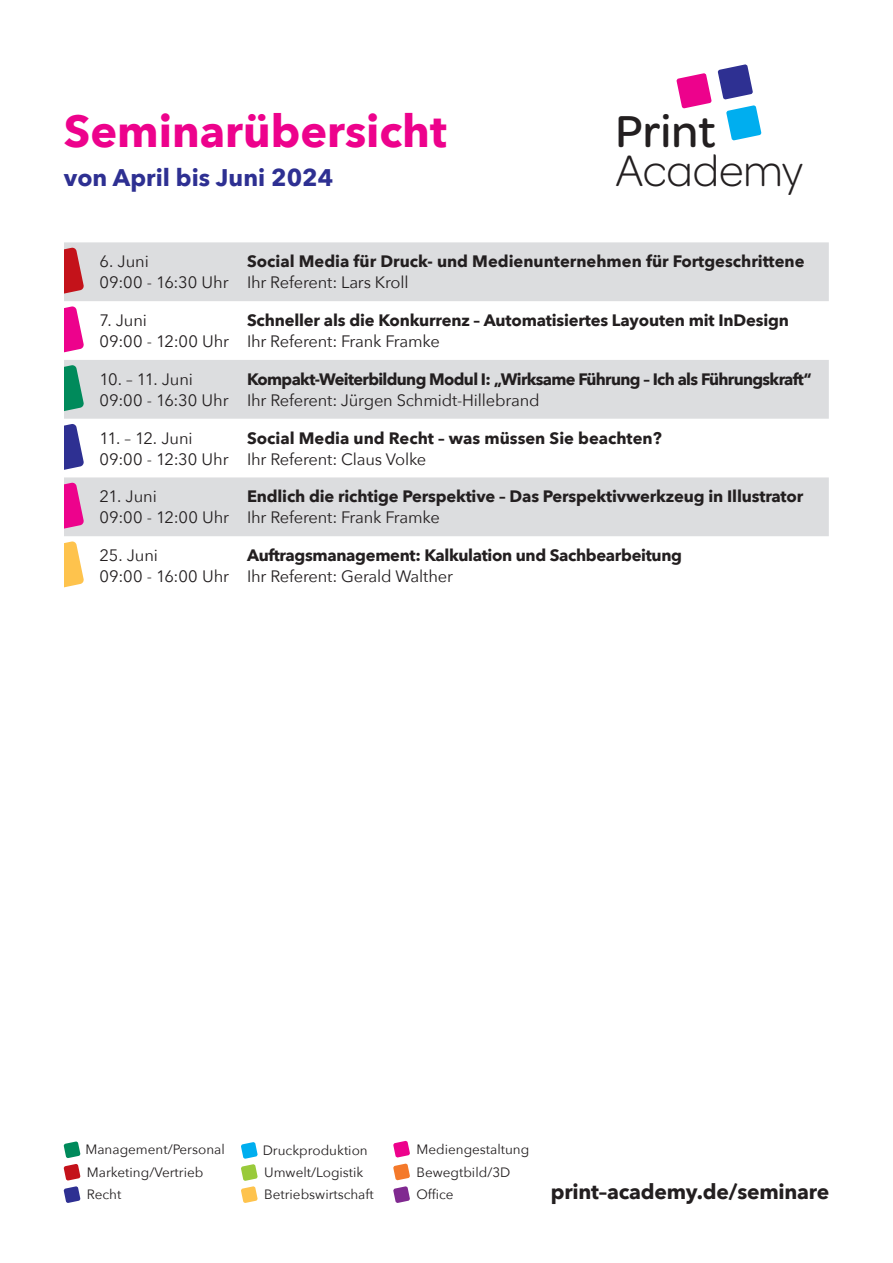
<style>
.page{position:relative;width:893px;height:1263px;background:#fff}
.page>*{position:absolute;margin:0;border:0;box-sizing:border-box;transform-origin:0 0}
.t1{font:500 47.7px "Omnes";color:#231f20}
.t2{font:300 46.8px "Omnes";letter-spacing:-.005em;color:#231f20}
.t3{font:700 45px "Avenir Next";color:#ed028c}
.t4{font:700 24px "Avenir Next";color:#2e3092}
.t5{font:700 21px "Avenir Next";letter-spacing:-.01em;color:#231f20}
.t6{font:16.5px/21px "Avenir Next";letter-spacing:-.01em;color:#231f20}
.t7{font:700 16.5px "Avenir Next";letter-spacing:-.01em;color:#231f20}
.t8{font:700 16.5px "Avenir Next";letter-spacing:-.04em;color:#231f20}
.t9{font:13.5px/22.2px "Avenir Next";color:#231f20}
</style>
<div class="page">
<svg style="left:64px;top:242px;width:765px;height:294px;fill:#dcdddf"></svg>
<svg style="left:718px;top:64px;width:43px;height:77px"></svg>
<svg style="left:676px;top:73px;width:36px;height:36px"></svg>
<svg style="left:64px;top:482px;width:20px;height:51px"></svg>
<svg style="left:64px;top:541px;width:20px;height:47px"></svg>
<svg style="left:64px;top:424px;width:20px;height:50px"></svg>
<svg style="left:64px;top:306px;width:20px;height:50px"></svg>
<svg style="left:64px;top:247px;width:20px;height:51px"></svg>
<svg style="left:64px;top:365px;width:20px;height:50px"></svg>
<svg style="left:393px;top:1141px;width:17px;height:16px"></svg>
<svg style="left:241px;top:1142px;width:17px;height:61px"></svg>
<svg style="left:393px;top:1163px;width:17px;height:17px"></svg>
<svg style="left:64px;top:1141px;width:17px;height:17px"></svg>
<svg style="left:64px;top:1164px;width:17px;height:39px"></svg>
<svg style="left:393px;top:1186px;width:17px;height:17px"></svg>
<h3 class="t3" style="left:64px;top:92px;width:384px">Seminarübersicht</h3>
<h3 class="t4" style="left:64px;top:156px;width:271px">von April bis Juni 2024</h3>
<h1 class="t1" style="left:616px;top:99px;width:102px">Print</h1>
<h2 class="t2" style="left:616px;top:140px;width:189px">Academy</h2>
<p class="t6" style="left:100px;top:250px;width:131px">6. Juni<br>09:00 - 16:30 Uhr</p>
<p class="t7" style="left:247px;top:247px;width:559px">Social Media für Druck- und Medienunternehmen für Fortgeschrittene</p>
<p class="t6" style="left:247px;top:271px;width:163px">Ihr Referent: Lars Kroll</p>
<p class="t6" style="left:100px;top:309px;width:131px">7. Juni<br>09:00 - 12:00 Uhr</p>
<p class="t7" style="left:247px;top:306px;width:543px">Schneller als die Konkurrenz – Automatisiertes Layouten mit InDesign</p>
<p class="t6" style="left:247px;top:330px;width:194px">Ihr Referent: Frank Framke</p>
<p class="t6" style="left:100px;top:368px;width:131px">10. – 11. Juni<br>09:00 - 16:30 Uhr</p>
<p class="t8" style="left:247px;top:365px;width:566px">Kompakt-Weiterbildung Modul I: „Wirksame Führung – Ich als Führungskraft“</p>
<p class="t6" style="left:247px;top:389px;width:294px">Ihr Referent: Jürgen Schmidt-Hillebrand</p>
<p class="t6" style="left:100px;top:427px;width:131px">11. – 12. Juni<br>09:00 - 12:30 Uhr</p>
<p class="t7" style="left:247px;top:424px;width:416px">Social Media und Recht – was müssen Sie beachten?</p>
<p class="t6" style="left:247px;top:448px;width:181px">Ihr Referent: Claus Volke</p>
<p class="t6" style="left:100px;top:485px;width:131px">21. Juni<br>09:00 - 12:00 Uhr</p>
<p class="t7" style="left:247px;top:482px;width:558px">Endlich die richtige Perspektive – Das Perspektivwerkzeug in Illustrator</p>
<p class="t6" style="left:247px;top:506px;width:194px">Ihr Referent: Frank Framke</p>
<p class="t6" style="left:100px;top:544px;width:131px">25. Juni<br>09:00 - 16:00 Uhr</p>
<p class="t7" style="left:247px;top:541px;width:437px">Auftragsmanagement: Kalkulation und Sachbearbeitung</p>
<p class="t6" style="left:247px;top:565px;width:208px">Ihr Referent: Gerald Walther</p>
<p class="t9" style="left:85px;top:1138px;width:141px">Management/Personal</p>
<p class="t9" style="left:263px;top:1139px;width:107px">Druckproduktion</p>
<p class="t9" style="left:416px;top:1137px;width:114px">Mediengestaltung</p>
<p class="t9" style="left:87px;top:1160px;width:118px">Marketing/Vertrieb</p>
<p class="t9" style="left:264px;top:1161px;width:111px">Umwelt/Logistik<br>Betriebswirtschaft</p>
<p class="t9" style="left:416px;top:1160px;width:95px">Bewegtbild/3D</p>
<p class="t9" style="left:87px;top:1183px;width:36px">Recht</p>
<p class="t9" style="left:416px;top:1183px;width:39px">Office</p>
<p class="t5" style="left:551px;top:1174px;width:280px">print–academy.de/seminare</p>
</div>
